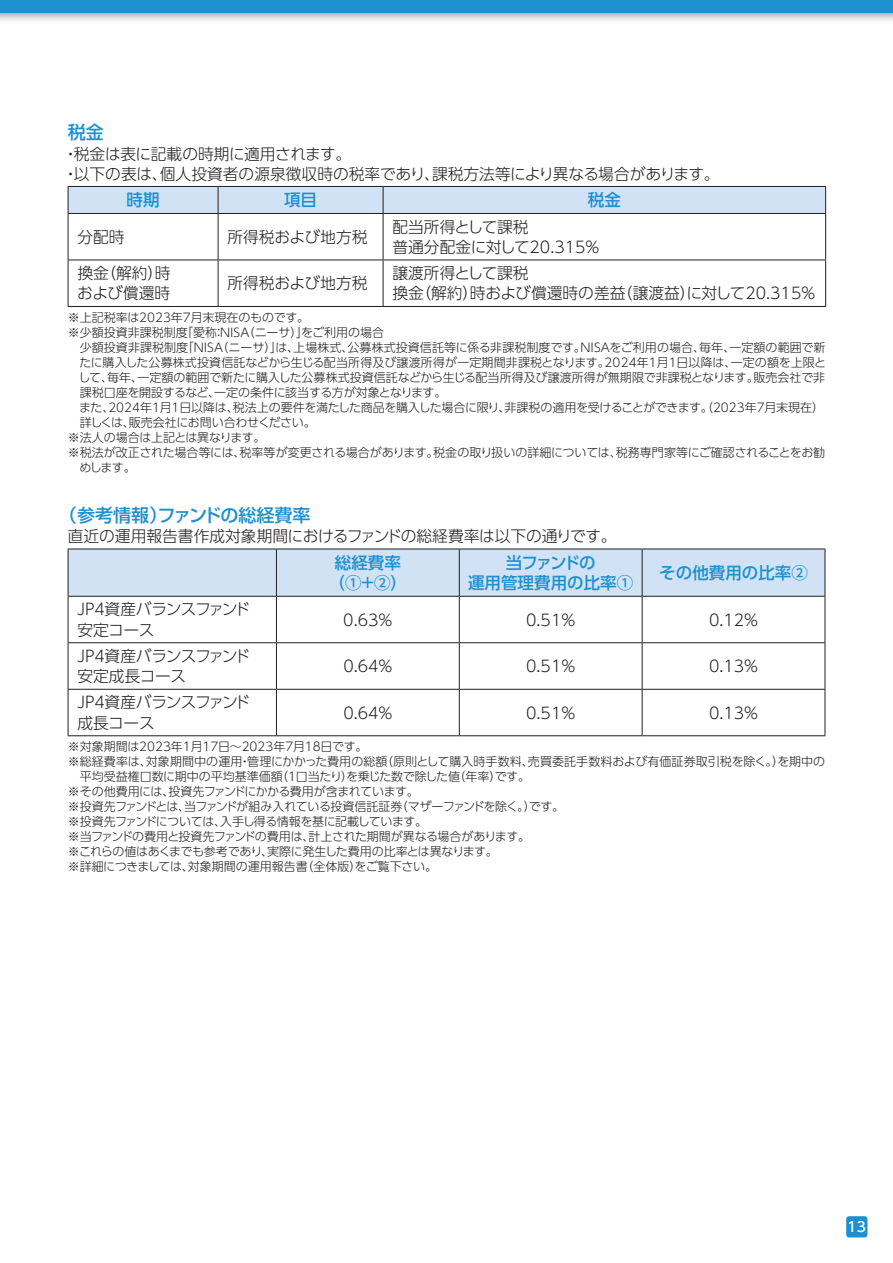
<style>
.page{position:relative;width:893px;height:1263px;background:#fff}
.page>*{position:absolute;margin:0;border:0;box-sizing:border-box;transform-origin:0 0}
.t1{font:500 18px "Shin Go Pr 5";color:#1d90d0}
.t2{font:500 16.5px/20.2px "UD Shin Go Pro";color:#1d90d0;text-align:center}
.t3{font:300 15.75px/20.2px "UD Shin Go Pro";color:#231f20}
.t4{font:300 15.75px/20.2px "UD Shin Go Pro";letter-spacing:-.065em;color:#231f20}
.t5{font:300 15.75px/20.2px "UD Shin Go Pro";letter-spacing:-.05em;color:#231f20}
.t6{font:500 13.8px "UD Shin Go Pro";color:#fff}
.t7{font:300 12px "UD Shin Go Pro";letter-spacing:-.005em;color:#231f20}
.t8{font:300 12px "UD Shin Go Pro";letter-spacing:-.035em;color:#231f20}
.t9{font:300 12px "UD Shin Go Pro";letter-spacing:-.05em;color:#231f20}
.t10{font:300 12px "UD Shin Go Pro";letter-spacing:-.045em;color:#231f20}
.t11{font:300 12px "UD Shin Go Pro";letter-spacing:-.03em;color:#231f20}
</style>
<div class="page">
<div style="left:0;top:0;width:893px;height:24px;background:#231f20;opacity:.5"></div>
<div style="left:0;top:0;width:893px;height:13px;background:#1d90d0"></div>
<div style="left:846px;top:1216px;width:21px;height:21px;background:#1d90d0;border-radius:3px"></div>
<svg style="left:68px;top:186px;width:758px;height:27px;background:#c8d9ea"></svg>
<hr style="left:68px;top:213px;width:150px;height:1px;background:#231f20">
<hr style="left:68px;top:214px;width:1px;height:46px;background:#231f20">
<hr style="left:218px;top:213px;width:165px;height:1px;background:#231f20">
<hr style="left:218px;top:214px;width:1px;height:46px;background:#231f20">
<hr style="left:383px;top:213px;width:443px;height:1px;background:#231f20">
<hr style="left:383px;top:214px;width:1px;height:46px;background:#231f20">
<hr style="left:825px;top:214px;width:1px;height:46px;background:#231f20">
<hr style="left:68px;top:260px;width:150px;height:1px;background:#231f20">
<hr style="left:68px;top:260px;width:1px;height:46px;background:#231f20">
<hr style="left:218px;top:260px;width:165px;height:1px;background:#231f20">
<hr style="left:218px;top:260px;width:1px;height:46px;background:#231f20">
<hr style="left:383px;top:260px;width:443px;height:1px;background:#231f20">
<hr style="left:383px;top:260px;width:1px;height:46px;background:#231f20">
<hr style="left:825px;top:260px;width:1px;height:46px;background:#231f20">
<hr style="left:68px;top:306px;width:150px;height:1px;background:#231f20">
<hr style="left:218px;top:306px;width:165px;height:1px;background:#231f20">
<hr style="left:383px;top:306px;width:443px;height:1px;background:#231f20">
<div style="left:69px;top:550px;width:756px;height:46px;background:#d0e2f3"></div>
<hr style="left:68px;top:549px;width:208px;height:1px;background:#231f20">
<hr style="left:68px;top:549px;width:1px;height:47px;background:#231f20">
<hr style="left:276px;top:549px;width:183px;height:1px;background:#231f20">
<hr style="left:276px;top:549px;width:1px;height:47px;background:#231f20">
<hr style="left:459px;top:549px;width:183px;height:1px;background:#231f20">
<hr style="left:459px;top:549px;width:1px;height:47px;background:#231f20">
<hr style="left:642px;top:549px;width:183px;height:1px;background:#231f20">
<hr style="left:642px;top:549px;width:1px;height:47px;background:#231f20">
<hr style="left:825px;top:549px;width:1px;height:47px;background:#231f20">
<hr style="left:68px;top:596px;width:208px;height:1px;background:#231f20">
<hr style="left:68px;top:597px;width:1px;height:45px;background:#231f20">
<hr style="left:276px;top:596px;width:183px;height:1px;background:#231f20">
<hr style="left:276px;top:597px;width:1px;height:45px;background:#231f20">
<hr style="left:459px;top:596px;width:183px;height:1px;background:#231f20">
<hr style="left:459px;top:597px;width:1px;height:45px;background:#231f20">
<hr style="left:642px;top:596px;width:183px;height:1px;background:#231f20">
<hr style="left:642px;top:597px;width:1px;height:45px;background:#231f20">
<hr style="left:825px;top:597px;width:1px;height:45px;background:#231f20">
<hr style="left:68px;top:642px;width:208px;height:1px;background:#231f20">
<hr style="left:68px;top:643px;width:1px;height:46px;background:#231f20">
<hr style="left:276px;top:642px;width:183px;height:1px;background:#231f20">
<hr style="left:276px;top:643px;width:1px;height:46px;background:#231f20">
<hr style="left:459px;top:642px;width:183px;height:1px;background:#231f20">
<hr style="left:459px;top:643px;width:1px;height:46px;background:#231f20">
<hr style="left:642px;top:642px;width:183px;height:1px;background:#231f20">
<hr style="left:642px;top:643px;width:1px;height:46px;background:#231f20">
<hr style="left:825px;top:643px;width:1px;height:46px;background:#231f20">
<hr style="left:68px;top:689px;width:208px;height:1px;background:#231f20">
<hr style="left:68px;top:690px;width:1px;height:45px;background:#231f20">
<hr style="left:276px;top:689px;width:183px;height:1px;background:#231f20">
<hr style="left:276px;top:690px;width:1px;height:45px;background:#231f20">
<hr style="left:459px;top:689px;width:183px;height:1px;background:#231f20">
<hr style="left:459px;top:690px;width:1px;height:45px;background:#231f20">
<hr style="left:642px;top:689px;width:183px;height:1px;background:#231f20">
<hr style="left:642px;top:690px;width:1px;height:45px;background:#231f20">
<hr style="left:825px;top:690px;width:1px;height:45px;background:#231f20">
<hr style="left:68px;top:735px;width:208px;height:1px;background:#231f20">
<hr style="left:276px;top:735px;width:183px;height:1px;background:#231f20">
<hr style="left:459px;top:735px;width:183px;height:1px;background:#231f20">
<hr style="left:642px;top:735px;width:183px;height:1px;background:#231f20">
<h1 class="t1" style="left:68px;top:118px;width:37px">税金</h1>
<h3 class="t3" style="left:63px;top:143px;width:658px">・税金は表に記載の時期に適用されます。<br>・以下の表は、個人投資者の源泉徴収時の税率であり、課税方法等により異なる場合があります。</h3>
<h2 class="t2" style="left:127px;top:189px;width:34px">時期</h2>
<h2 class="t2" style="left:284px;top:189px;width:34px">項目</h2>
<h2 class="t2" style="left:588px;top:189px;width:34px">税金</h2>
<h3 class="t3" style="left:77px;top:226px;width:49px">分配時</h3>
<h3 class="t3" style="left:227px;top:226px;width:142px">所得税および地方税</h3>
<h3 class="t3" style="left:392px;top:216px;width:209px">配当所得として課税<br>普通分配金に対して20.315％</h3>
<h3 class="t3" style="left:77px;top:262px;width:95px">換金（解約）時および償還時</h3>
<h3 class="t3" style="left:227px;top:273px;width:142px">所得税および地方税</h3>
<h3 class="t3" style="left:392px;top:262px;width:425px">譲渡所得として課税<br>換金（解約）時および償還時の差益（譲渡益）に対して20.315％</h3>
<p class="t7" style="left:68px;top:307px;width:243px">※上記税率は2023年7月末現在のものです。</p>
<p class="t7" style="left:68px;top:322px;width:318px">※少額投資非課税制度「愛称：NISA（ニーサ）」をご利用の場合</p>
<p class="t7" style="left:68px;top:337px;width:759px">　少額投資非課税制度「NISA（ニーサ）」は、上場株式、公募株式投資信託等に係る非課税制度です。NISAをご利用の場合、毎年、一定額の範囲で新</p>
<p class="t7" style="left:79px;top:352px;width:748px">たに購入した公募株式投資信託などから生じる配当所得及び譲渡所得が一定期間非課税となります。2024年1月1日以降は、一定の額を上限と</p>
<p class="t7" style="left:78px;top:367px;width:748px">して、毎年、一定額の範囲で新たに購入した公募株式投資信託などから生じる配当所得及び譲渡所得が無期限で非課税となります。販売会社で非</p>
<p class="t7" style="left:80px;top:382px;width:368px">課税口座を開設するなど、一定の条件に該当する方が対象となります。</p>
<p class="t7" style="left:68px;top:397px;width:758px">　また、2024年1月1日以降は、税法上の要件を満たした商品を購入した場合に限り、非課税の適用を受けることができます。（2023年7月末現在）</p>
<p class="t11" style="left:68px;top:412px;width:250px">　詳しくは、販売会社にお問い合わせください。</p>
<p class="t7" style="left:68px;top:427px;width:199px">※法人の場合は上記とは異なります。</p>
<p class="t7" style="left:68px;top:442px;width:759px">※税法が改正された場合等には、税率等が変更される場合があります。税金の取り扱いの詳細については、税務専門家等にご確認されることをお勧</p>
<p class="t7" style="left:79px;top:457px;width:58px">めします。</p>
<h1 class="t1" style="left:59px;top:500px;width:253px">（参考情報）ファンドの総経費率</h1>
<h3 class="t3" style="left:68px;top:526px;width:550px">直近の運用報告書作成対象期間におけるファンドの総経費率は以下の通りです。</h3>
<h2 class="t2" style="left:329px;top:552px;width:80px">総経費率（①＋②）</h2>
<h2 class="t2" style="left:468px;top:552px;width:167px">当ファンドの<br>運用管理費用の比率①</h2>
<h2 class="t2" style="left:659px;top:562px;width:150px">その他費用の比率②</h2>
<h3 class="t4" style="left:74px;top:599px;width:178px">ＪＰ４資産バランスファンド安定コース</h3>
<h3 class="t3" style="left:343px;top:609px;width:51px">0.63%</h3>
<h3 class="t3" style="left:526px;top:609px;width:51px">0.51%</h3>
<h3 class="t3" style="left:709px;top:609px;width:51px">0.12%</h3>
<h3 class="t5" style="left:74px;top:645px;width:178px">ＪＰ４資産バランスファンド安定成長コース</h3>
<h3 class="t3" style="left:343px;top:655px;width:51px">0.64%</h3>
<h3 class="t3" style="left:526px;top:655px;width:51px">0.51%</h3>
<h3 class="t3" style="left:709px;top:655px;width:51px">0.13%</h3>
<h3 class="t4" style="left:74px;top:692px;width:178px">ＪＰ４資産バランスファンド成長コース</h3>
<h3 class="t3" style="left:343px;top:702px;width:51px">0.64%</h3>
<h3 class="t3" style="left:526px;top:702px;width:51px">0.51%</h3>
<h3 class="t3" style="left:709px;top:702px;width:51px">0.13%</h3>
<p class="t7" style="left:68px;top:737px;width:301px">※対象期間は2023年1月17日〜2023年7月18日です。</p>
<p class="t7" style="left:68px;top:752px;width:759px">※総経費率は、対象期間中の運用・管理にかかった費用の総額（原則として購入時手数料、売買委託手数料および有価証券取引税を除く。）を期中の</p>
<p class="t7" style="left:80px;top:767px;width:452px">平均受益権口数に期中の平均基準価額（１口当たり）を乗じた数で除した値（年率）です。</p>
<p class="t8" style="left:68px;top:782px;width:353px">※その他費用には、投資先ファンドにかかる費用が含まれています。</p>
<p class="t9" style="left:68px;top:797px;width:498px">※投資先ファンドとは、当ファンドが組み入れている投資信託証券（マザーファンドを除く。）です。</p>
<p class="t8" style="left:68px;top:812px;width:361px">※投資先ファンドについては、入手し得る情報を基に記載しています。</p>
<p class="t10" style="left:68px;top:827px;width:464px">※当ファンドの費用と投資先ファンドの費用は、計上された期間が異なる場合があります。</p>
<p class="t8" style="left:68px;top:842px;width:432px">※これらの値はあくまでも参考であり、実際に発生した費用の比率とは異なります。</p>
<p class="t7" style="left:68px;top:857px;width:371px">※詳細につきましては、対象期間の運用報告書（全体版）をご覧下さい。</p>
<p class="t6" style="left:848px;top:1216px;width:20px">13</p>
</div>
